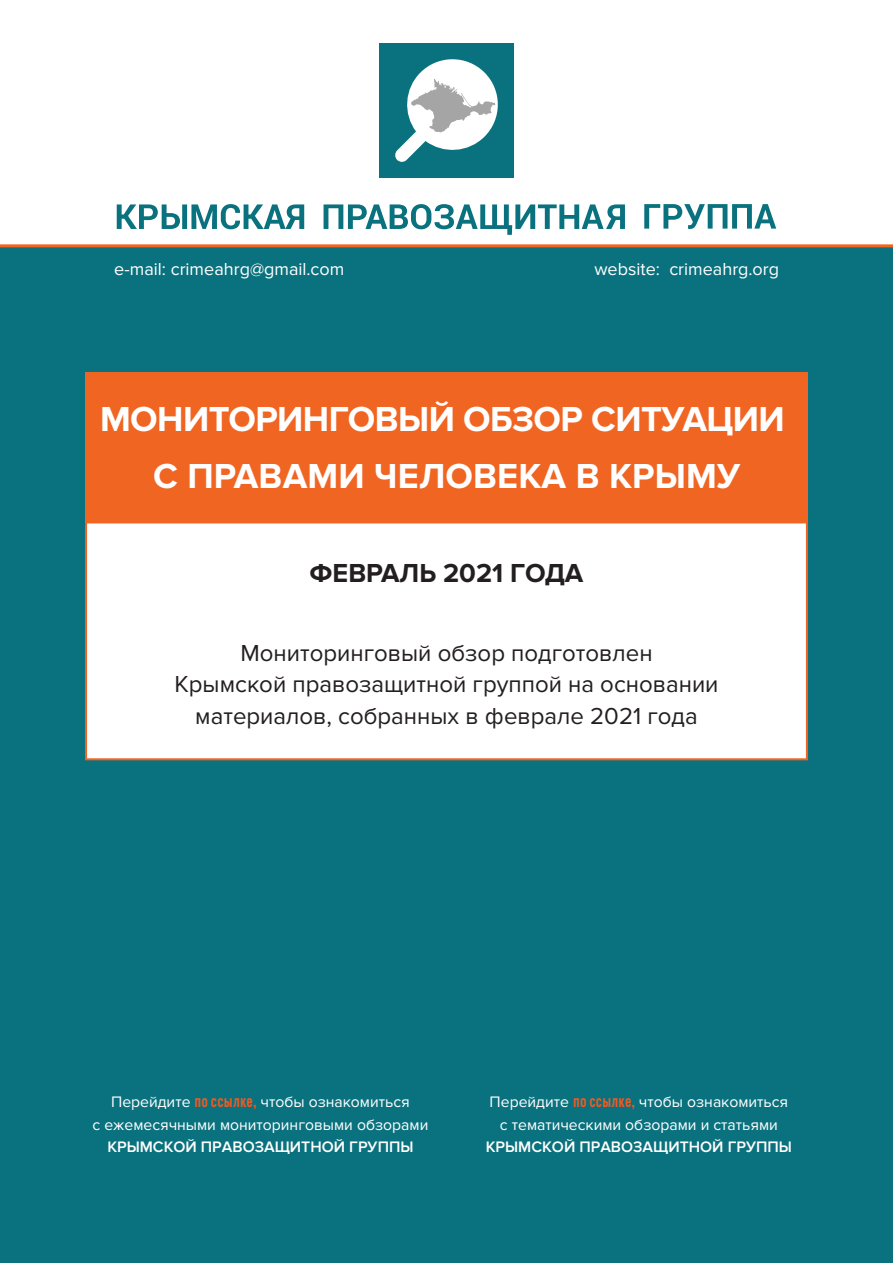
<style>
.page{position:relative;width:893px;height:1263px;background:#fff}
.page>*{position:absolute;margin:0;border:0;box-sizing:border-box;transform-origin:0 0}
.t1{font:700 36px/57px "Proxima Nova";letter-spacing:-.015em;color:#fff;text-align:center}
.t2{font:700 27px "Proxima Nova";color:#231f20}
.t3{font:24px/31.5px "Proxima Nova";color:#231f20;text-align:center}
.t4{font:18px "Proxima Nova";color:#fff}
.t5{font:15.75px/22.5px "Proxima Nova";color:#fff;text-align:center}
.t6{font:600 15.75px "Proxima Nova";color:#fff}
.s1{font-family:"RF Rufo";font-weight:700;font-size:16.5px;color:#f15a22}
</style>
<div class="page">
<div style="left:0;top:246px;width:893px;height:1017px;background:#0a727e"></div>
<div style="left:85px;top:372px;width:723px;height:149px;background:#f16522"></div>
<div style="left:85px;top:521px;width:723px;height:239px;background:#fff"></div>
<div style="left:379px;top:44px;width:134px;height:134px;background:#0a727e"></div>
<svg style="left:395px;top:59px;width:103px;height:103px"></svg>
<svg style="left:117px;top:204px;width:187px;height:25px"></svg>
<svg style="left:324px;top:204px;width:301px;height:31px"></svg>
<svg style="left:644px;top:204px;width:132px;height:25px"></svg>
<hr style="left:0;top:244px;width:893px;height:3px;background:#f16522">
<p class="t4" style="left:114px;top:259px;width:232px">e-mail: crimeahrg@gmail.com</p>
<p class="t4" style="left:594px;top:259px;width:186px">website: crimeahrg.org</p>
<h1 class="t1" style="left:100px;top:391px;width:686px">МОНИТОРИНГОВЫЙ ОБЗОР СИТУАЦИИ<br>С ПРАВАМИ ЧЕЛОВЕКА В КРЫМУ</h1>
<h2 class="t2" style="left:310px;top:557px;width:275px">ФЕВРАЛЬ 2021 ГОДА</h2>
<h3 class="t3" style="left:174px;top:637px;width:546px">Мониторинговый обзор подготовлен<br>Крымской правозащитной группой на основании материалов, собранных в феврале 2021 года</h3>
<p class="t5" style="left:93px;top:1091px;width:337px">Перейдите <span class="s1">по ссылке,</span> чтобы ознакомиться<br>с ежемесячными мониторинговыми обзорами</p>
<p class="t6" style="left:107px;top:1138px;width:308px">КРЫМСКОЙ ПРАВОЗАЩИТНОЙ ГРУППЫ</p>
<p class="t5" style="left:490px;top:1091px;width:300px">Перейдите <span class="s1">по ссылке,</span> чтобы ознакомиться с тематическими обзорами и статьями</p>
<p class="t6" style="left:486px;top:1138px;width:308px">КРЫМСКОЙ ПРАВОЗАЩИТНОЙ ГРУППЫ</p>
</div>
